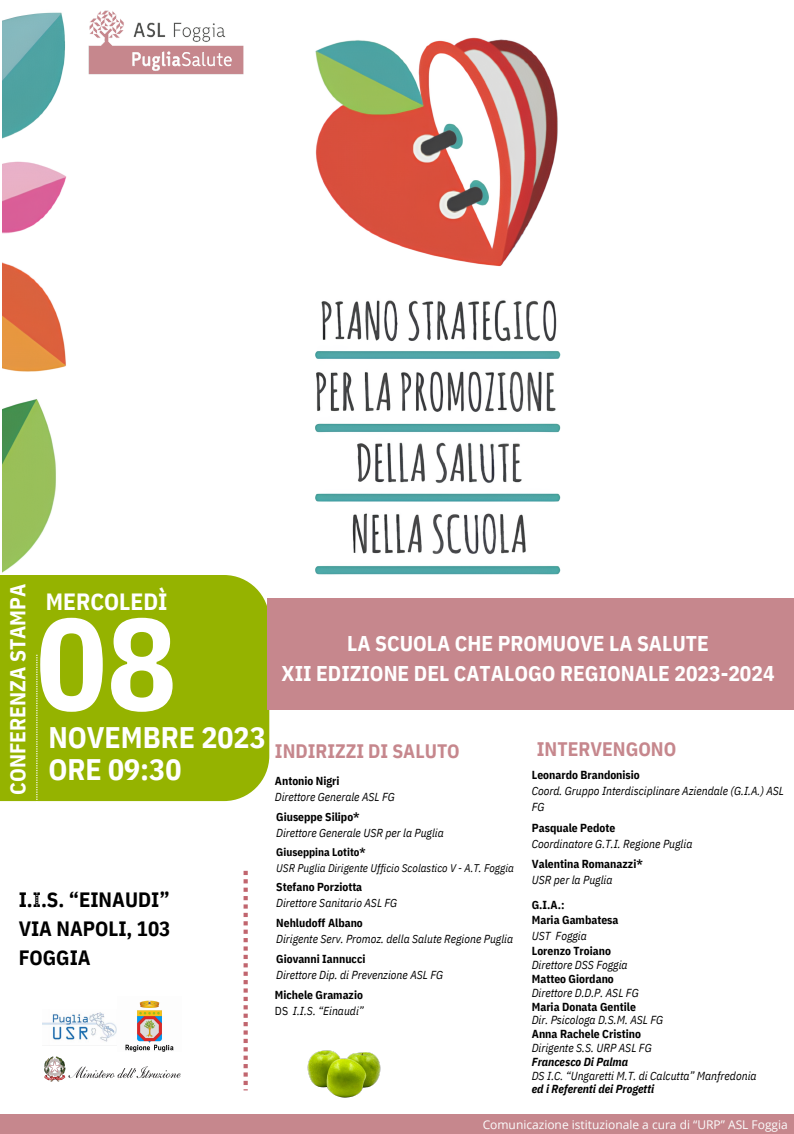
<style>
.page{position:relative;width:794px;height:1134px;background:#fff}
.page>*{position:absolute;margin:0;border:0;box-sizing:border-box;transform-origin:0 0}
.t1{font:700 130.24px "IBM Plex Sans Cond";color:#fff}
.t2{font:700 29.72px "IBM Plex Sans Cond";color:#fff}
.t3{font:700 23.44px "IBM Plex Sans Cond";color:#fff}
.t4{font:700 21.56px "IBM Plex Sans Cond";color:#fff}
.t5{font:700 21.36px "IBM Plex Sans Cond";color:#fff}
.t6{font:700 20.72px "IBM Plex Sans Cond";color:#000}
.t7{font:700 19.56px "IBM Plex Sans Cond";color:#c6878d}
.t8{font:700 19.48px "IBM Plex Sans Cond";color:#c6878d}
.t9{font:12px "Open Sans";color:#fcfdfd}
.t10{font:italic 11.6px/16.2px "IBM Plex Sans Cond";color:#000}
.t11{font:700 11.6px "IBM Plex Sans Cond";color:#000}
.t12{font:italic 700 11.6px "IBM Plex Sans Cond";color:#000}
.t13{font:italic 11.56px "IBM Plex Sans Cond";color:#000}
.t14{font:700 11.56px "IBM Plex Sans Cond";color:#000}
.t15{font:italic 11.12px "IBM Plex Sans Cond";color:#000}
.t16{font:700 11.12px "IBM Plex Sans Cond";color:#000}
.s1{font-style:normal}
</style>
<div class="page">
<img style="left:2px;top:12px;width:559px;height:563px">
<img style="left:83px;top:10px;width:165px;height:69px">
<div style="left:0;top:575px;width:269px;height:226px;background:#95b300"></div>
<div style="left:267px;top:598px;width:527px;height:112px;background:#c6878d"></div>
<img style="left:42px;top:1012px;width:75px;height:30px">
<img style="left:44px;top:1056px;width:137px;height:26px">
<img style="left:125px;top:1000px;width:49px;height:52px">
<svg style="left:244px;top:871px;width:4px;height:219px"></svg>
<img style="left:307px;top:1050px;width:74px;height:48px">
<svg style="left:36px;top:655px;width:1px;height:146px"></svg>
<div style="left:0;top:1115px;width:794px;height:19px;background:#c6878d"></div>
<p class="t4" style="left:3px;top:795px;width:213px;rotate:-90deg">CONFERENZA STAMPA</p>
<p class="t3" style="left:46px;top:586px;width:123px">MERCOLEDÌ</p>
<p class="t1" style="left:36px;top:577px;width:142px">08</p>
<p class="t2" style="left:48px;top:717px;width:219px">NOVEMBRE 2023</p>
<p class="t2" style="left:48px;top:749px;width:135px">ORE 09:30</p>
<p class="t6" style="left:19px;top:886px;width:152px">I.I.S. “EINAUDI”</p>
<p class="t6" style="left:19px;top:915px;width:153px">VIA NAPOLI, 103</p>
<p class="t6" style="left:19px;top:944px;width:74px">FOGGIA</p>
<p class="t5" style="left:347px;top:629px;width:363px">LA SCUOLA CHE PROMUOVE LA SALUTE</p>
<p class="t5" style="left:282px;top:659px;width:494px">XII EDIZIONE DEL CATALOGO REGIONALE 2023-2024</p>
<p class="t8" style="left:275px;top:738px;width:186px">INDIRIZZI DI SALUTO</p>
<p class="t14" style="left:275px;top:773px;width:66px">Antonio Nigri</p>
<p class="t13" style="left:275px;top:789px;width:121px">Direttore Generale ASL FG</p>
<p class="t14" style="left:276px;top:809px;width:85px">Giuseppe Silipo*</p>
<p class="t13" style="left:276px;top:825px;width:169px">Direttore Generale USR per la Puglia</p>
<p class="t16" style="left:276px;top:845px;width:91px">Giuseppina Lotito*</p>
<p class="t15" style="left:276px;top:860px;width:239px">USR Puglia Dirigente Ufficio Scolastico V - A.T. Foggia</p>
<p class="t14" style="left:276px;top:879px;width:87px">Stefano Porziotta</p>
<p class="t13" style="left:276px;top:895px;width:122px">Direttore Sanitario ASL FG</p>
<p class="t14" style="left:276px;top:915px;width:88px">Nehludoff Albano</p>
<p class="t13" style="left:276px;top:931px;width:238px">Dirigente Serv. Promoz. della Salute Regione Puglia</p>
<p class="t14" style="left:276px;top:951px;width:91px">Giovanni Iannucci</p>
<p class="t13" style="left:276px;top:967px;width:168px">Direttore Dip. di Prevenzione ASL FG</p>
<p class="t14" style="left:275px;top:987px;width:89px">Michele Gramazio</p>
<p class="t13" style="left:275px;top:1003px;width:90px"><span class="s1">DS</span> I.I.S. “Einaudi”</p>
<p class="t7" style="left:537px;top:736px;width:141px">INTERVENGONO</p>
<p class="t11" style="left:532px;top:767px;width:110px">Leonardo Brandonisio</p>
<p class="t10" style="left:532px;top:782px;width:254px">Coord. Gruppo Interdisciplinare Aziendale (G.I.A.) ASL<br>FG</p>
<p class="t11" style="left:532px;top:820px;width:85px">Pasquale Pedote</p>
<p class="t10" style="left:532px;top:836px;width:162px">Coordinatore G.T.I. Regione Puglia</p>
<p class="t11" style="left:532px;top:856px;width:113px">Valentina Romanazzi*</p>
<p class="t10" style="left:532px;top:872px;width:82px">USR per la Puglia</p>
<p class="t11" style="left:532px;top:897px;width:34px">G.I.A.:</p>
<p class="t11" style="left:532px;top:912px;width:88px">Maria Gambatesa</p>
<p class="t10" style="left:532px;top:928px;width:57px">UST Foggia</p>
<p class="t11" style="left:532px;top:944px;width:81px">Lorenzo Troiano</p>
<p class="t10" style="left:532px;top:957px;width:97px">Direttore DSS Foggia</p>
<p class="t11" style="left:532px;top:971px;width:84px">Matteo Giordano</p>
<p class="t10" style="left:532px;top:984px;width:108px">Direttore D.D.P. ASL FG</p>
<p class="t11" style="left:532px;top:999px;width:106px">Maria Donata Gentile</p>
<p class="t10" style="left:532px;top:1012px;width:133px">Dir. Psicologa D.S.M. ASL FG</p>
<p class="t11" style="left:532px;top:1026px;width:111px">Anna Rachele Cristino</p>
<p class="t10" style="left:532px;top:1040px;width:121px">Dirigente S.S. URP ASL FG</p>
<p class="t12" style="left:532px;top:1054px;width:98px">Francesco Di Palma</p>
<p class="t10" style="left:532px;top:1067px;width:226px">DS I.C. “Ungaretti M.T. di Calcutta” Manfredonia</p>
<p class="t12" style="left:532px;top:1082px;width:124px">ed i Referenti dei Progetti</p>
<p class="t9" style="left:483px;top:1116px;width:307px">Comunicazione istituzionale a cura di “URP” ASL Foggia</p>
</div>
